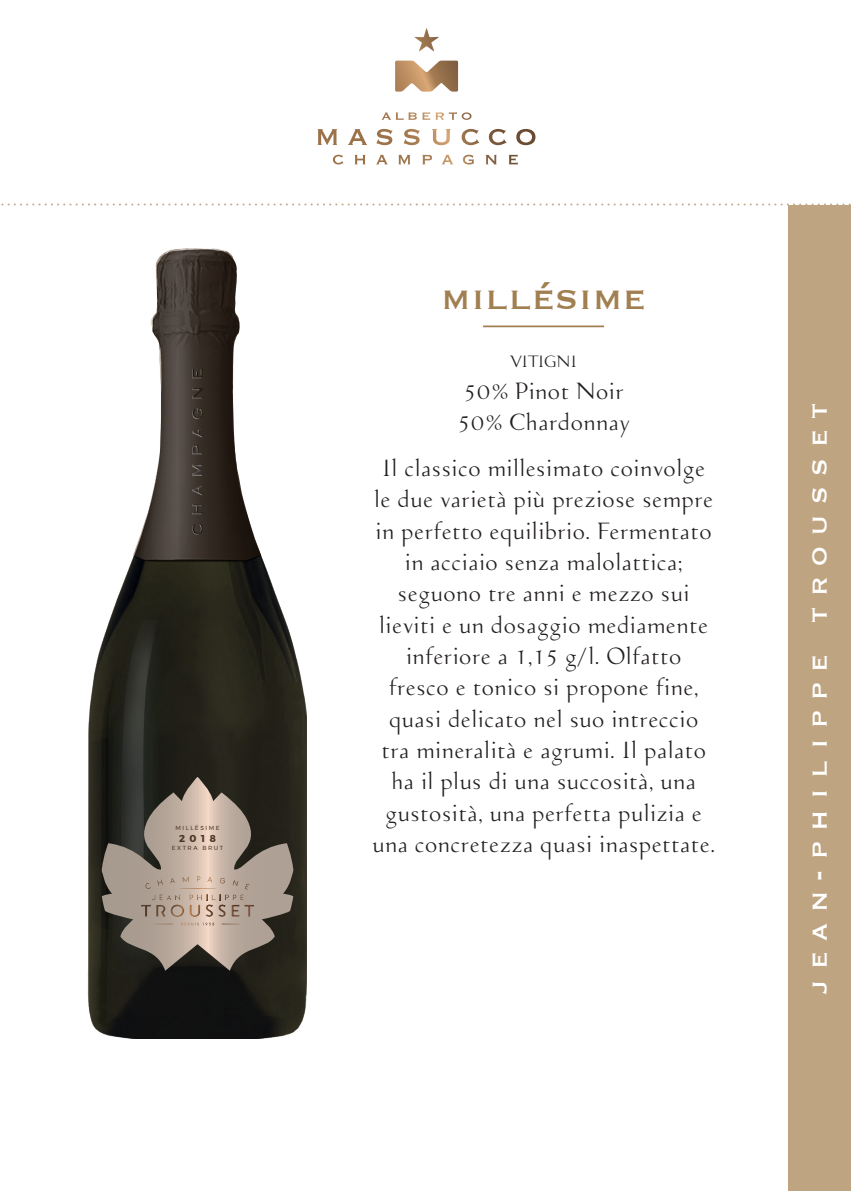
<style>
.page{position:relative;width:851px;height:1191px;background:#fff}
.page>*{position:absolute;margin:0;border:0;box-sizing:border-box;transform-origin:0 0}
.t1{font:42px "Copperplate";color:#a17f50}
.t2{font:32px "Copperplate";letter-spacing:.33em;color:#fff}
.t3{font:26.2px/31.4px "Aosta Font";color:#231f20}
.t4{font:18.2px "Aosta Font Italic Stencil";color:#231f20}
.t5{font:700 10px "Montserrat";color:#4b3726}
.t6{font:5.8px "Montserrat";letter-spacing:.27em;color:#4b3726}
</style>
<div class="page">
<svg style="left:1px;top:203px;width:850px;height:2px"></svg>
<hr style="left:483px;top:325px;width:121px;height:2px;background:#a17f50">
<div style="left:788px;top:206px;width:62px;height:985px;background:#bea480"></div>
<svg style="left:395px;top:61px;width:63px;height:31px"></svg>
<svg style="left:414px;top:28px;width:24px;height:23px"></svg>
<svg style="left:333px;top:154px;width:184px;height:11px"></svg>
<svg style="left:317px;top:129px;width:218px;height:16px"></svg>
<svg style="left:381px;top:112px;width:90px;height:8px"></svg>
<img style="left:88px;top:555px;width:218px;height:483px">
<svg style="left:133px;top:249px;width:128px;height:313px"></svg>
<div style="left:191px;top:369px;width:12px;height:166px;background:#453c36"></div>
<svg style="left:192px;top:369px;width:12px;height:166px;fill:#3c332c"></svg>
<svg style="left:102px;top:777px;width:191px;height:193px;background:#81766b"></svg>
<p class="t6" style="left:175px;top:824px;width:46px">MILLÉSIME</p>
<p class="t5" style="left:179px;top:830px;width:38px">2018</p>
<p class="t6" style="left:172px;top:844px;width:53px">EXTRA BRUT</p>
<h1 class="t1" style="left:441px;top:270px;width:207px">millésime</h1>
<p class="t4" style="left:510px;top:353px;width:68px">vitigni</p>
<p class="t3" style="left:457px;top:378px;width:174px">50% Pinot Noir<br>50% Chardonnay</p>
<p class="t3" style="left:372px;top:455px;width:344px;text-align:center">Il classico millesimato coinvolge le due varietà più preziose sempre in perfetto equilibrio. Fermentato in acciaio senza malolattica; seguono tre anni e mezzo sui lieviti e un dosaggio mediamente inferiore a 1,15 g/l. Olfatto<br>fresco e tonico si propone fine, quasi delicato nel suo intreccio tra mineralità e agrumi. Il palato ha il plus di una succosità, una gustosità, una perfetta pulizia e una concretezza quasi inaspettate.</p>
<p class="t2" style="left:797px;top:994px;width:592px;rotate:-90deg">jean-philippe trousset</p>
</div>
